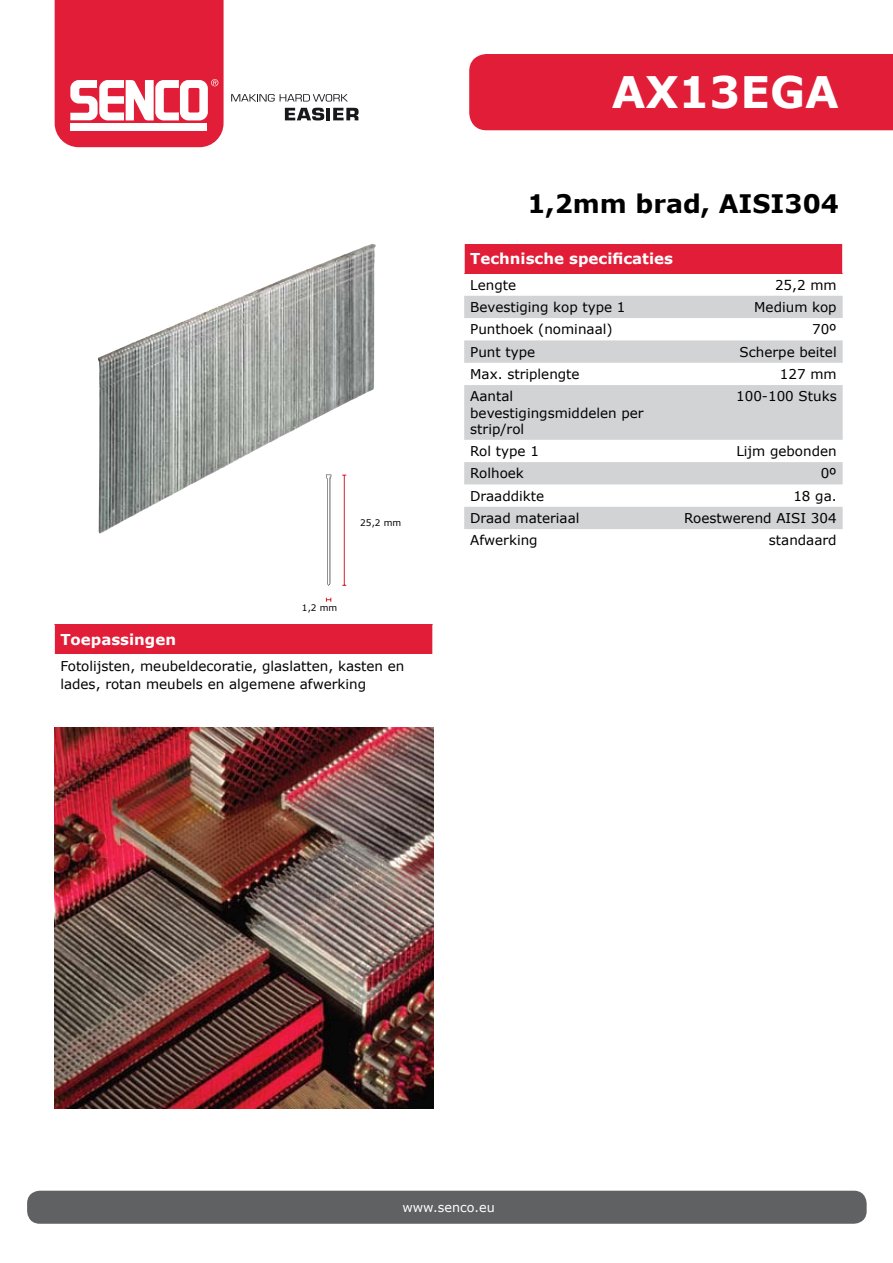
<style>
.page{position:relative;width:893px;height:1263px;background:#fff}
.page>*{position:absolute;margin:0;border:0;box-sizing:border-box;transform-origin:0 0}
.t1{font:700 43.5px "Verdana";color:#fff}
.t2{font:700 25.5px "Verdana";color:#000}
.t3{font:700 15px "Verdana";color:#fff}
.t4{font:13.5px/16.2px "Verdana";color:#000}
.t5{font:12.75px "Verdana";color:#fff}
.t6{font:9px "Verdana";color:#000}
</style>
<div class="page">
<div style="left:27px;top:1191px;width:840px;height:33px;background:#5f6162;border-radius:13px"></div>
<div style="left:464px;top:244px;width:379px;height:29px;background:#e21d38"></div>
<svg style="left:464px;top:296px;width:379px;height:233px;fill:#d1d3d4"></svg>
<svg style="left:464px;top:244px;width:1px;height:29px"></svg>
<svg style="left:842px;top:244px;width:1px;height:29px"></svg>
<img style="left:54px;top:728px;width:380px;height:381px">
<div style="left:54px;top:624px;width:379px;height:30px;background:#e21d38"></div>
<hr style="left:54px;top:624px;width:1px;height:30px;background:#fff">
<hr style="left:432px;top:624px;width:1px;height:30px;background:#fff">
<img style="left:98px;top:247px;width:265px;height:287px">
<svg style="left:326px;top:598px;width:5px;height:4px"></svg>
<hr style="left:344px;top:475px;width:1px;height:110px;background:#d2232a">
<svg style="left:326px;top:475px;width:5px;height:111px"></svg>
<svg style="left:231px;top:94px;width:117px;height:8px"></svg>
<svg style="left:285px;top:108px;width:74px;height:12px"></svg>
<svg style="left:55px;top:0;width:169px;height:147px"></svg>
<div style="left:469px;top:54px;width:424px;height:76px;background:#e21d38"></div>
<h1 class="t1" style="left:612px;top:64px;width:229px">AX13EGA</h1>
<p class="t6" style="left:360px;top:516px;width:43px">25,2 mm</p>
<p class="t6" style="left:302px;top:602px;width:37px">1,2 mm</p>
<p class="t3" style="left:60px;top:630px;width:117px">Toepassingen</p>
<p class="t4" style="left:60px;top:656px;width:346px;line-height:18px">Fotolijsten, meubeldecoratie, glaslatten, kasten en lades, rotan meubels en algemene afwerking</p>
<h2 class="t2" style="left:527px;top:187px;width:313px">1,2mm brad, AISI304</h2>
<p class="t3" style="left:470px;top:249px;width:204px">Technische specificaties</p>
<p class="t4" style="left:470px;top:277px;width:47px">Lengte</p>
<p class="t4" style="left:775px;top:277px;width:63px">25,2 mm</p>
<p class="t4" style="left:470px;top:299px;width:157px">Bevestiging kop type 1</p>
<p class="t4" style="left:754px;top:299px;width:84px">Medium kop</p>
<p class="t4" style="left:470px;top:321px;width:144px">Punthoek (nominaal)</p>
<p class="t4" style="left:812px;top:321px;width:26px">70º</p>
<p class="t4" style="left:470px;top:344px;width:66px">Punt type</p>
<p class="t4" style="left:740px;top:344px;width:99px">Scherpe beitel</p>
<p class="t4" style="left:470px;top:366px;width:111px">Max. striplengte</p>
<p class="t4" style="left:780px;top:366px;width:58px">127 mm</p>
<p class="t4" style="left:470px;top:388px;width:175px">Aantal bevestigingsmiddelen per strip/rol</p>
<p class="t4" style="left:736px;top:388px;width:102px">100-100 Stuks</p>
<p class="t4" style="left:470px;top:443px;width:70px">Rol type 1</p>
<p class="t4" style="left:736px;top:443px;width:102px">Lijm gebonden</p>
<p class="t4" style="left:470px;top:465px;width:55px">Rolhoek</p>
<p class="t4" style="left:821px;top:465px;width:17px">0º</p>
<p class="t4" style="left:470px;top:488px;width:76px">Draaddikte</p>
<p class="t4" style="left:793px;top:488px;width:45px">18 ga.</p>
<p class="t4" style="left:470px;top:510px;width:111px">Draad materiaal</p>
<p class="t4" style="left:684px;top:510px;width:154px">Roestwerend AISI 304</p>
<p class="t4" style="left:470px;top:532px;width:69px">Afwerking</p>
<p class="t4" style="left:769px;top:532px;width:69px">standaard</p>
<p class="t5" style="left:402px;top:1199px;width:94px">www.senco.eu</p>
</div>
